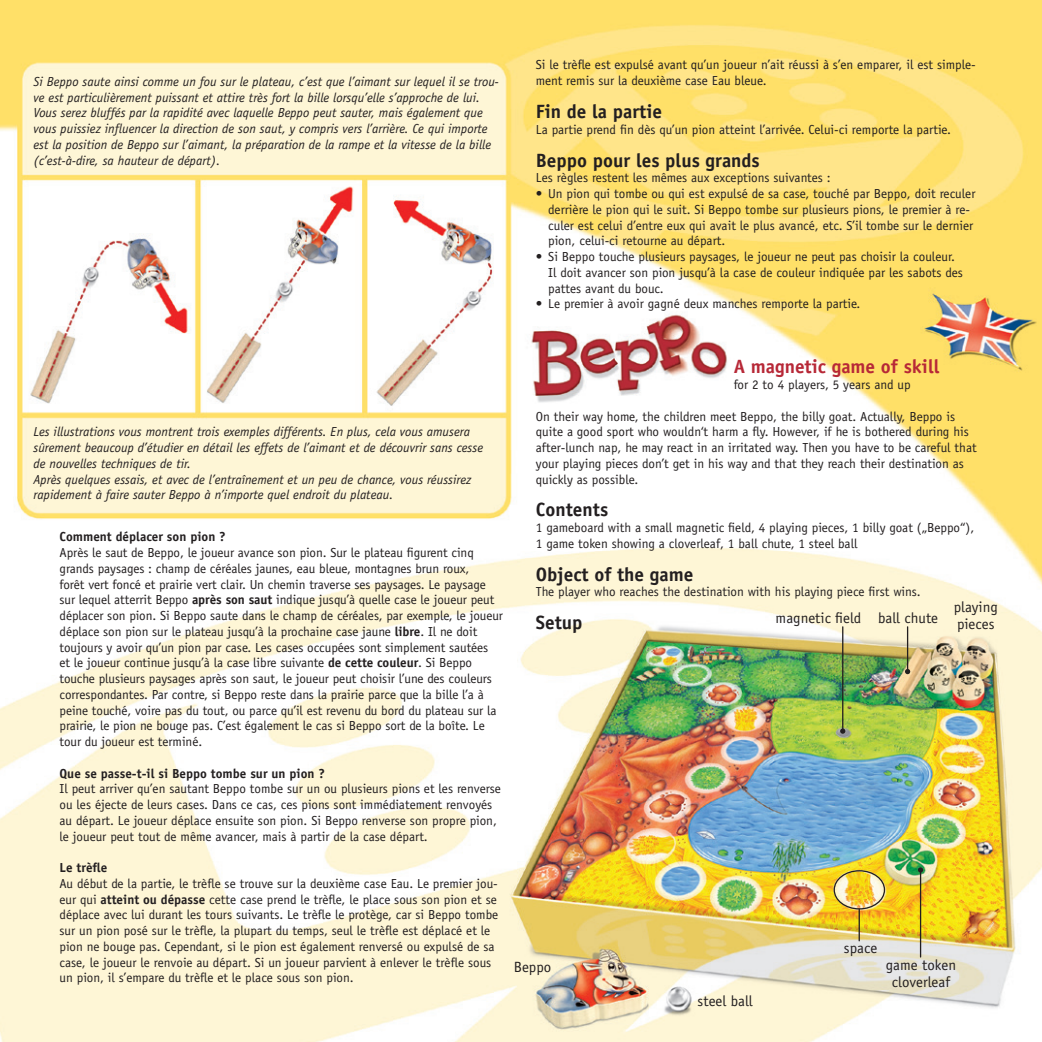
<style>
.page{position:relative;width:1042px;height:1042px;background:#fff}
.page>*{position:absolute;margin:0;border:0;box-sizing:border-box;transform-origin:0 0}
.t1{font:700 19.25px "Officina Sans";color:#231f20}
.t2{font:700 19.25px "Officina Sans";color:#b72837}
.t3{font:14.88px/17.2px "Officina Sans";color:#231f20}
.t4{font:13.12px/15.8px "Officina Sans";color:#231f20}
.t5{font:italic 13.12px/15.8px "Officina Sans";color:#231f20}
.t6{font:700 13.12px "Officina Sans";color:#231f20}
.s1{font-weight:700}
</style>
<div class="page">
<img style="left:0;top:0;width:1042px;height:1042px">
<hr style="left:907px;top:627px;width:1px;height:44px;background:#231f20">
<svg style="left:905px;top:669px;width:5px;height:5px"></svg>
<hr style="left:920px;top:870px;width:1px;height:87px;background:#231f20">
<svg style="left:918px;top:867px;width:5px;height:5px"></svg>
<div style="left:833px;top:870px;width:52px;height:39px;border:1px solid #231f20;border-radius:50%"></div>
<hr style="left:858px;top:909px;width:2px;height:32px;background:#231f20">
<hr style="left:842px;top:627px;width:1px;height:104px;background:#231f20">
<svg style="left:840px;top:728px;width:5px;height:6px"></svg>
<p class="t5" style="left:33px;top:74px;width:467px">Si Beppo saute ainsi comme un fou sur le plateau, c’est que l’aimant sur lequel il se trou&shy;ve est particulièrement puissant et attire très fort la bille lorsqu’elle s’approche de lui.<br>Vous serez bluffés par la rapidité avec laquelle Beppo peut sauter, mais également que vous puissiez influencer la direction de son saut, y compris vers l’arrière. Ce qui importe est la position de Beppo sur l’aimant, la préparation de la rampe et la vitesse de la bille (c’est-à-dire, sa hauteur de départ).</p>
<p class="t4" style="left:536px;top:57px;width:441px">Si le trèfle est expulsé avant qu’un joueur n’ait réussi à s’en emparer, il est simple&shy;ment remis sur la deuxième case Eau bleue.</p>
<h1 class="t1" style="left:536px;top:99px;width:128px">Fin de la partie</h1>
<p class="t4" style="left:536px;top:121px;width:416px">La partie prend fin dès qu’un pion atteint l’arrivée. Celui-ci remporte la partie.</p>
<h1 class="t1" style="left:536px;top:148px;width:225px">Beppo pour les plus grands</h1>
<p class="t4" style="left:536px;top:170px;width:296px">Les règles restent les mêmes aux exceptions suivantes :</p>
<p class="t4" style="left:548px;top:186px;width:429px;text-indent:-12px">• Un pion qui tombe ou qui est expulsé de sa case, touché par Beppo, doit reculer derrière le pion qui le suit. Si Beppo tombe sur plusieurs pions, le premier à re&shy;culer est celui d’entre eux qui avait le plus avancé, etc. S’il tombe sur le dernier pion, celui-ci retourne au départ.</p>
<p class="t4" style="left:548px;top:249px;width:416px;text-indent:-12px">• Si Beppo touche plusieurs paysages, le joueur ne peut pas choisir la couleur.<br>Il doit avancer son pion jusqu’à la case de couleur indiquée par les sabots des pattes avant du bouc.</p>
<p class="t4" style="left:536px;top:296px;width:326px">• Le premier à avoir gagné deux manches remporte la partie.</p>
<p class="t5" style="left:33px;top:424px;width:451px">Les illustrations vous montrent trois exemples différents. En plus, cela vous amusera sûrement beaucoup d’étudier en détail les effets de l’aimant et de découvrir sans cesse de nouvelles techniques de tir.<br>Après quelques essais, et avec de l’entraînement et un peu de chance, vous réussirez rapidement à faire sauter Beppo à n’importe quel endroit du plateau.</p>
<p class="t6" style="left:60px;top:529px;width:168px">Comment déplacer son pion ?</p>
<p class="t4" style="left:60px;top:545px;width:445px">Après le saut de Beppo, le joueur avance son pion. Sur le plateau figurent cinq grands paysages : champ de céréales jaunes, eau bleue, montagnes brun roux,<br>forêt vert foncé et prairie vert clair. Un chemin traverse ses paysages. Le paysage sur lequel atterrit Beppo <span class="s1">après son saut</span> indique jusqu’à quelle case le joueur peut déplacer son pion. Si Beppo saute dans le champ de céréales, par exemple, le joueur déplace son pion sur le plateau jusqu’à la prochaine case jaune <span class="s1">libre</span>. Il ne doit toujours y avoir qu’un pion par case. Les cases occupées sont simplement sautées<br>et le joueur continue jusqu’à la case libre suivante <span class="s1">de cette couleur</span>. Si Beppo touche plusieurs paysages après son saut, le joueur peut choisir l’une des couleurs correspondantes. Par contre, si Beppo reste dans la prairie parce que la bille l’a à peine touché, voire pas du tout, ou parce qu’il est revenu du bord du plateau sur la prairie, le pion ne bouge pas. C’est également le cas si Beppo sort de la boîte. Le tour du joueur est terminé.</p>
<p class="t6" style="left:60px;top:765px;width:267px">Que se passe-t-il si Beppo tombe sur un pion ?</p>
<p class="t4" style="left:60px;top:781px;width:443px">Il peut arriver qu’en sautant Beppo tombe sur un ou plusieurs pions et les renverse ou les éjecte de leurs cases. Dans ce cas, ces pions sont immédiatement renvoyés au départ. Le joueur déplace ensuite son pion. Si Beppo renverse son propre pion, le joueur peut tout de même avancer, mais à partir de la case départ.</p>
<p class="t6" style="left:60px;top:859px;width:49px">Le trèfle</p>
<p class="t4" style="left:60px;top:875px;width:440px">Au début de la partie, le trèfle se trouve sur la deuxième case Eau. Le premier jou&shy;eur qui <span class="s1">atteint ou dépasse</span> cette case prend le trèfle, le place sous son pion et se déplace avec lui durant les tours suivants. Le trèfle le protège, car si Beppo tombe sur un pion posé sur le trèfle, la plupart du temps, seul le trèfle est déplacé et le pion ne bouge pas. Cependant, si le pion est également renversé ou expulsé de sa case, le joueur le renvoie au départ. Si un joueur parvient à enlever le trèfle sous un pion, il s’empare du trèfle et le place sous son pion.</p>
<h1 class="t2" style="left:733px;top:355px;width:207px">A magnetic game of skill</h1>
<p class="t4" style="left:733px;top:377px;width:178px">for 2 to 4 players, 5 years and up</p>
<p class="t4" style="left:536px;top:408px;width:442px">On their way home, the children meet Beppo, the billy goat. Actually, Beppo is quite a good sport who wouldn‘t harm a fly. However, if he is bothered during his after-lunch nap, he may react in an irritated way. Then you have to be careful that your playing pieces don’t get in his way and that they reach their destination as quickly as possible.</p>
<h1 class="t1" style="left:536px;top:498px;width:74px">Contents</h1>
<p class="t4" style="left:536px;top:520px;width:440px">1 gameboard with a small magnetic field, 4 playing pieces, 1 billy goat („Beppo“),<br>1 game token showing a cloverleaf, 1 ball chute, 1 steel ball</p>
<h1 class="t1" style="left:536px;top:562px;width:159px">Object of the game</h1>
<p class="t4" style="left:536px;top:584px;width:386px">The player who reaches the destination with his playing piece first wins.</p>
<h1 class="t1" style="left:536px;top:611px;width:48px">Setup</h1>
<p class="t3" style="left:878px;top:609px;width:62px">ball chute</p>
<p class="t3" style="left:953px;top:598px;width:46px">playing pieces</p>
<p class="t3" style="left:775px;top:609px;width:87px">magnetic field</p>
<p class="t3" style="left:514px;top:958px;width:39px">Beppo</p>
<p class="t3" style="left:697px;top:992px;width:57px">steel ball</p>
<p class="t3" style="left:844px;top:939px;width:35px">space</p>
<p class="t3" style="left:886px;top:956px;width:72px;text-align:center">game token cloverleaf</p>
</div>
